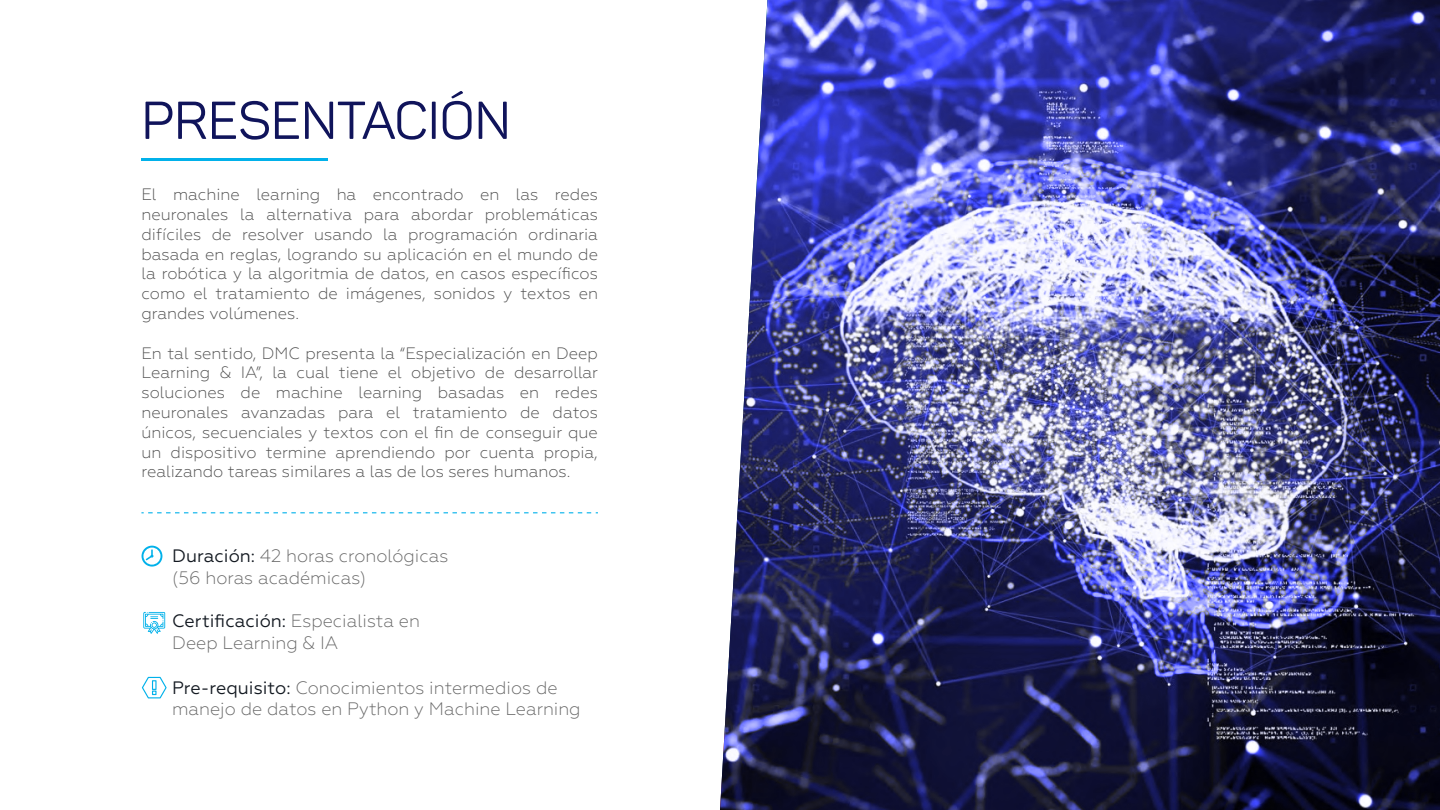
<style>
.page{position:relative;width:1440px;height:810px;background:#fff}
.page>*{position:absolute;margin:0;border:0;box-sizing:border-box;transform-origin:0 0}
.t1{font:52.5px "Panton";color:#10145b}
.t2{font:300 18px/21.6px "Geometria";color:#666}
.t3{font:300 16.5px/19.8px "Geometria";color:#4d4d4d;text-align:justify}
.s1{font-weight:400;color:#131921}
</style>
<div class="page">
<img style="left:720px;top:0;width:720px;height:810px">
<hr style="left:141px;top:159px;width:187px;height:2px;background:#01b1ea">
<svg style="left:141px;top:512px;width:457px;height:1px"></svg>
<svg style="left:142px;top:546px;width:20px;height:21px"></svg>
<svg style="left:143px;top:612px;width:22px;height:22px"></svg>
<svg style="left:142px;top:677px;width:25px;height:21px"></svg>
<h1 class="t1" style="left:141px;top:88px;width:371px">PRESENTACIÓN</h1>
<p class="t3" style="left:141px;top:184px;width:458px">El machine learning ha encontrado en las redes neuronales la alternativa para abordar problemáticas difíciles de resolver usando la programación ordinaria basada en reglas, logrando su aplicación en el mundo de la robótica y la algoritmia de datos, en casos específicos como el tratamiento de imágenes, sonidos y textos en grandes volúmenes.</p>
<p class="t3" style="left:141px;top:343px;width:458px">En tal sentido, DMC presenta la “Especialización en Deep Learning &amp; IA”, la cual tiene el objetivo de desarrollar soluciones de machine learning basadas en redes neuronales avanzadas para el tratamiento de datos únicos, secuenciales y textos con el fin de conseguir que un dispositivo termine aprendiendo por cuenta propia, realizando tareas similares a las de los seres humanos.</p>
<p class="t2" style="left:172px;top:545px;width:278px"><span class="s1">Duración:</span> 42 horas cronológicas (56 horas académicas)</p>
<p class="t2" style="left:172px;top:610px;width:249px"><span class="s1">Certificación:</span> Especialista en<br>Deep Learning &amp; IA</p>
<p class="t2" style="left:172px;top:676px;width:410px"><span class="s1">Pre-requisito:</span> Conocimientos intermedios de manejo de datos en Python y Machine Learning</p>
</div>
